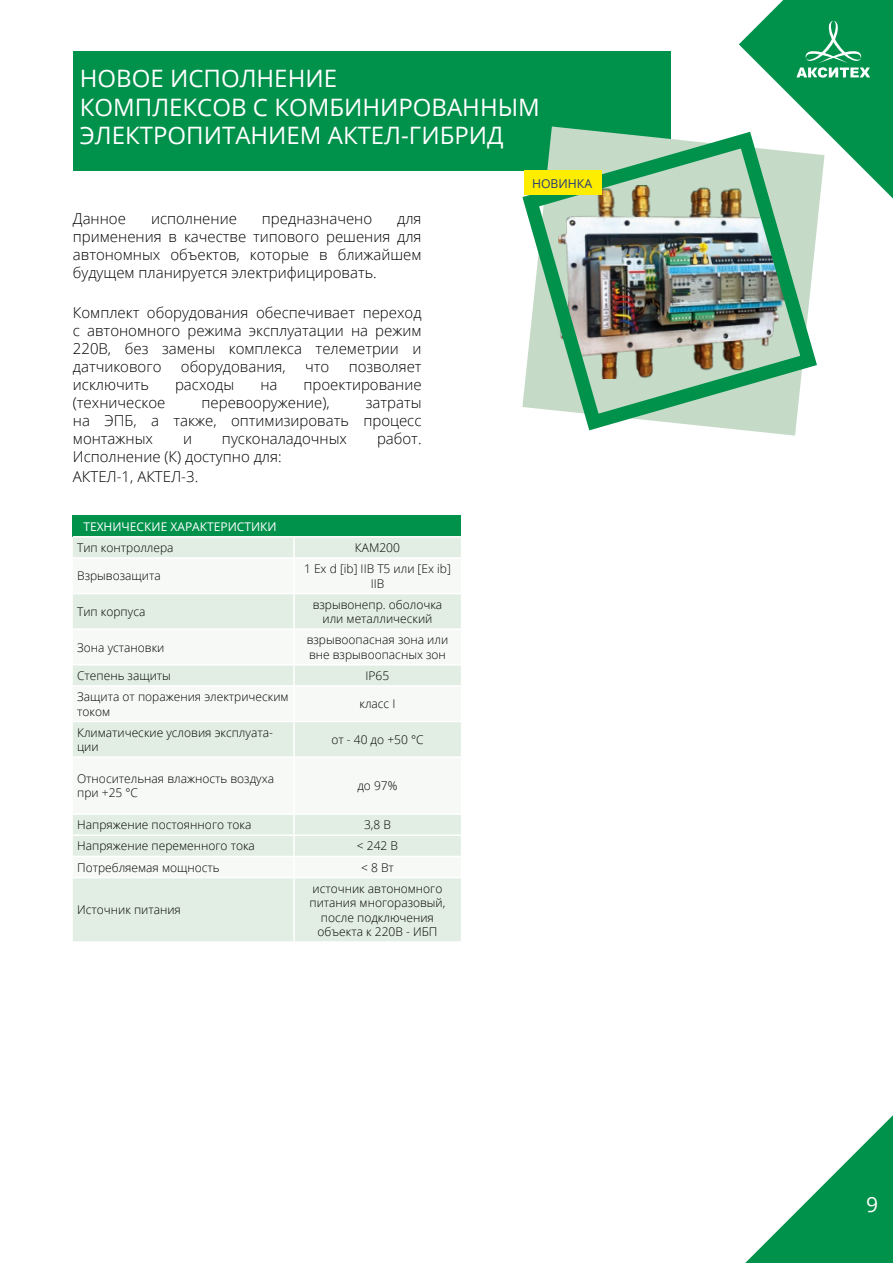
<style>
.page{position:relative;width:893px;height:1263px;background:#fff}
.page>*{position:absolute;margin:0;border:0;box-sizing:border-box;transform-origin:0 0}
.t1{font:24px/28.8px "Open Sans";color:#fff}
.t2{font:21px "Open Sans";color:#fff}
.t3{font:300 15px/18px "Open Sans";color:#000;text-align:justify}
.t4{font:12.3px "Open Sans";color:#213a7b}
.t5{font:300 12px/14.4px "Open Sans";color:#000}
.t6{font:12px "Open Sans";color:#fff}
</style>
<div class="page">
<svg style="left:745px;top:1115px;width:148px;height:148px"></svg>
<svg style="left:739px;top:0;width:154px;height:199px"></svg>
<div style="left:73px;top:51px;width:598px;height:119px;background:#00914b"></div>
<div style="left:73px;top:516px;width:388px;height:21px;background:#00914b"></div>
<div style="left:73px;top:537px;width:388px;height:404px;background:#e2eee3"></div>
<svg style="left:73px;top:559px;width:388px;height:318px;fill:#f6f9f6"></svg>
<hr style="left:73px;top:536px;width:221px;height:1px;background:#fff">
<hr style="left:294px;top:536px;width:167px;height:1px;background:#fff">
<hr style="left:293px;top:537px;width:2px;height:20px;background:#fff">
<hr style="left:73px;top:557px;width:221px;height:2px;background:#fff">
<hr style="left:294px;top:557px;width:167px;height:2px;background:#fff">
<hr style="left:293px;top:559px;width:2px;height:34px;background:#fff">
<hr style="left:73px;top:593px;width:221px;height:1px;background:#fff">
<hr style="left:294px;top:593px;width:167px;height:1px;background:#fff">
<hr style="left:293px;top:594px;width:2px;height:34px;background:#fff">
<hr style="left:73px;top:628px;width:221px;height:2px;background:#fff">
<hr style="left:294px;top:628px;width:167px;height:2px;background:#fff">
<hr style="left:293px;top:630px;width:2px;height:34px;background:#fff">
<hr style="left:73px;top:664px;width:221px;height:1px;background:#fff">
<hr style="left:294px;top:664px;width:167px;height:1px;background:#fff">
<hr style="left:293px;top:665px;width:2px;height:20px;background:#fff">
<hr style="left:73px;top:685px;width:221px;height:2px;background:#fff">
<hr style="left:294px;top:685px;width:167px;height:2px;background:#fff">
<hr style="left:293px;top:687px;width:2px;height:34px;background:#fff">
<hr style="left:73px;top:721px;width:221px;height:1px;background:#fff">
<hr style="left:294px;top:721px;width:167px;height:1px;background:#fff">
<hr style="left:293px;top:722px;width:2px;height:34px;background:#fff">
<hr style="left:73px;top:756px;width:221px;height:2px;background:#fff">
<hr style="left:294px;top:756px;width:167px;height:2px;background:#fff">
<hr style="left:293px;top:758px;width:2px;height:55px;background:#fff">
<hr style="left:73px;top:813px;width:221px;height:2px;background:#fff">
<hr style="left:294px;top:813px;width:167px;height:2px;background:#fff">
<svg style="left:293px;top:815px;width:2px;height:19px"></svg>
<hr style="left:73px;top:834px;width:221px;height:2px;background:#fff">
<hr style="left:294px;top:834px;width:167px;height:2px;background:#fff">
<hr style="left:293px;top:836px;width:2px;height:20px;background:#fff">
<hr style="left:73px;top:856px;width:221px;height:1px;background:#fff">
<hr style="left:294px;top:856px;width:167px;height:1px;background:#fff">
<hr style="left:293px;top:857px;width:2px;height:20px;background:#fff">
<hr style="left:73px;top:877px;width:221px;height:1px;background:#fff">
<hr style="left:294px;top:877px;width:167px;height:1px;background:#fff">
<hr style="left:293px;top:878px;width:2px;height:63px;background:#fff">
<img style="left:514px;top:123px;width:311px;height:313px">
<div style="left:524px;top:170px;width:78px;height:25px;background:#ffed00"></div>
<h1 class="t1" style="left:80px;top:63px;width:462px">НОВОЕ ИСПОЛНЕНИЕ<br>КОМПЛЕКСОВ С КОМБИНИРОВАННЫМ<br>ЭЛЕКТРОПИТАНИЕМ АКТЕЛ-ГИБРИД</h1>
<p class="t3" style="left:73px;top:209px;width:55px">Данное</p>
<p class="t3" style="left:151px;top:209px;width:87px">исполнение</p>
<p class="t3" style="left:262px;top:209px;width:112px">предназначено</p>
<p class="t3" style="left:73px;top:209px;width:350px;text-indent:324px">для применения в качестве типового решения для автономных объектов, которые в ближайшем будущем планируется электрифицировать.</p>
<p class="t3" style="left:73px;top:303px;width:350px">Комплект оборудования обеспечивает переход с автономного режима эксплуатации на режим 220В, без замены комплекса телеметрии и датчикового</p>
<p class="t3" style="left:181px;top:357px;width:106px">оборудования,</p>
<p class="t3" style="left:305px;top:357px;width:26px">что</p>
<p class="t3" style="left:349px;top:357px;width:74px">позволяет</p>
<p class="t3" style="left:73px;top:375px;width:78px">исключить</p>
<p class="t3" style="left:175px;top:375px;width:61px">расходы</p>
<p class="t3" style="left:260px;top:375px;width:19px">на</p>
<p class="t3" style="left:303px;top:375px;width:120px">проектирование</p>
<p class="t3" style="left:73px;top:393px;width:94px">(техническое</p>
<p class="t3" style="left:202px;top:393px;width:130px">перевооружение),</p>
<p class="t3" style="left:73px;top:393px;width:350px;text-indent:293px">затраты на ЭПБ, а также, оптимизировать процесс монтажных</p>
<p class="t3" style="left:183px;top:429px;width:10px">и</p>
<p class="t3" style="left:222px;top:429px;width:127px">пусконаладочных</p>
<p class="t3" style="left:377px;top:429px;width:46px">работ.</p>
<p class="t3" style="left:73px;top:446px;width:210px;line-height:20.1px">Исполнение (К) доступно для:<br>АКТЕЛ-1, АКТЕЛ-3.</p>
<p class="t6" style="left:83px;top:518px;width:195px">ТЕХНИЧЕСКИЕ ХАРАКТЕРИСТИКИ</p>
<p class="t5" style="left:77px;top:540px;width:98px">Тип контроллера</p>
<p class="t5" style="left:355px;top:540px;width:46px">КАМ200</p>
<p class="t5" style="left:77px;top:568px;width:85px">Взрывозащита</p>
<p class="t5" style="left:304px;top:561px;width:148px;text-align:center">1 Ex d [ib] IIВ T5 или [Ex ib]<br>IIB</p>
<p class="t5" style="left:77px;top:604px;width:70px">Тип корпуса</p>
<p class="t5" style="left:313px;top:597px;width:131px;text-align:center">взрывонепр. оболочка или металлический</p>
<p class="t5" style="left:77px;top:640px;width:89px">Зона установки</p>
<p class="t5" style="left:307px;top:632px;width:143px">взрывоопасная зона или вне взрывоопасных зон</p>
<p class="t5" style="left:77px;top:668px;width:95px">Степень защиты</p>
<p class="t5" style="left:366px;top:668px;width:25px">IP65</p>
<p class="t5" style="left:77px;top:689px;width:213px">Защита от поражения электрическим током</p>
<p class="t5" style="left:359px;top:696px;width:37px">класс I</p>
<p class="t5" style="left:77px;top:725px;width:197px">Климатические условия эксплуата&shy;ции</p>
<p class="t5" style="left:331px;top:732px;width:94px">от - 40 до +50 °С</p>
<p class="t5" style="left:77px;top:771px;width:198px">Относительная влажность воздуха при +25 °С</p>
<p class="t5" style="left:357px;top:778px;width:42px">до 97%</p>
<p class="t5" style="left:77px;top:817px;width:176px">Напряжение постоянного тока</p>
<p class="t5" style="left:364px;top:817px;width:28px">3,8 В</p>
<p class="t5" style="left:77px;top:838px;width:179px">Напряжение переменного тока</p>
<p class="t5" style="left:357px;top:838px;width:43px">&lt; 242 В</p>
<p class="t5" style="left:77px;top:860px;width:144px">Потребляемая мощность</p>
<p class="t5" style="left:361px;top:860px;width:34px">&lt; 8 Вт</p>
<p class="t5" style="left:77px;top:902px;width:105px">Источник питания</p>
<p class="t5" style="left:310px;top:881px;width:137px;text-align:center">источник автономного питания многоразовый, после подключения объекта к 220В - ИБП</p>
<p class="t4" style="left:532px;top:175px;width:62px">НОВИНКА</p>
<h2 class="t2" style="left:866px;top:1190px;width:14px">9</h2>
</div>
